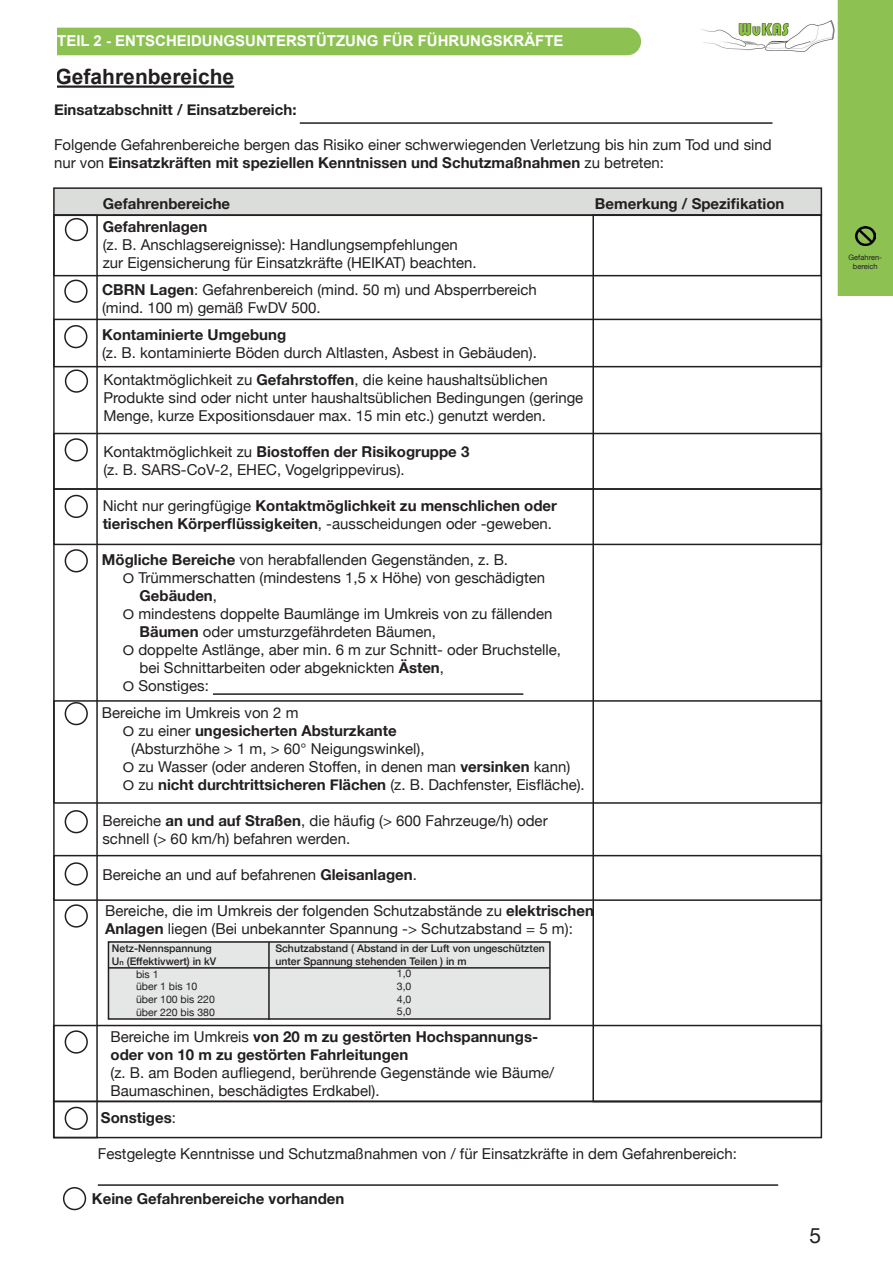
<style>
.page{position:relative;width:893px;height:1263px;background:#fff}
.page>*{position:absolute;margin:0;border:0;box-sizing:border-box;transform-origin:0 0}
.t1{font:700 21px "Arial";color:#231f20}
.t2{font:21px "Helvetica Neue";color:#231f20}
.t3{font:15px/18px "Helvetica Neue";color:#231f20}
.t4{font:700 15px/18px "Helvetica Neue";color:#231f20}
.t5{font:700 15px "Arial";color:#fff}
.t6{font:500 10.5px/12.6px "Helvetica Neue";color:#231f20}
.t7{font:10.5px "Helvetica Neue";color:#231f20}
.t8{font:7.5px "Helvetica Neue";color:#231f20}
.s1{font-weight:700}
.s2{font-weight:400}
.s3{font-size:7.5px}
</style>
<div class="page">
<div style="left:53px;top:433px;width:769px;height:57px;border:2px solid #231f20"></div>
<div style="left:53px;top:488px;width:769px;height:57px;border:2px solid #231f20"></div>
<div style="left:53px;top:319px;width:769px;height:48px;border:2px solid #231f20"></div>
<div style="left:838px;top:0;width:55px;height:296px;background:#8dc253"></div>
<img style="left:701px;top:20px;width:134px;height:32px">
<div style="left:54px;top:188px;width:767px;height:27px;background:#dbdddb"></div>
<div style="left:53px;top:187px;width:769px;height:29px;border:2px solid #231f20"></div>
<hr style="left:56px;top:86px;width:178px;height:2px;background:#231f20">
<div style="left:592px;top:214px;width:230px;height:888px;border:2px solid #231f20"></div>
<div style="left:53px;top:215px;width:769px;height:61px;border:2px solid #231f20"></div>
<div style="left:53px;top:215px;width:45px;height:923px;border:2px solid #231f20"></div>
<div style="left:53px;top:700px;width:769px;height:104px;border:2px solid #231f20"></div>
<div style="left:53px;top:855px;width:769px;height:46px;border:2px solid #231f20"></div>
<div style="left:108px;top:942px;width:442px;height:77px;background:#e5e6e6"></div>
<div style="left:108px;top:941px;width:443px;height:79px;border:2px solid #231f20"></div>
<div style="left:53px;top:1025px;width:769px;height:77px;border:2px solid #231f20"></div>
<hr style="left:300px;top:122px;width:472px;height:2px;background:#231f20">
<div style="left:53px;top:1100px;width:769px;height:38px;border:2px solid #231f20"></div>
<hr style="left:213px;top:693px;width:310px;height:2px;background:#231f20">
<div style="left:65px;top:218px;width:23px;height:23px;border:2px solid #231f20;border-radius:50%"></div>
<div style="left:64px;top:280px;width:24px;height:23px;border:2px solid #231f20;border-radius:50%"></div>
<div style="left:64px;top:325px;width:23px;height:23px;border:2px solid #231f20;border-radius:50%"></div>
<div style="left:65px;top:369px;width:23px;height:24px;border:2px solid #231f20;border-radius:50%"></div>
<div style="left:65px;top:438px;width:23px;height:23px;border:2px solid #231f20;border-radius:50%"></div>
<div style="left:65px;top:495px;width:23px;height:23px;border:2px solid #231f20;border-radius:50%"></div>
<div style="left:65px;top:549px;width:23px;height:23px;border:2px solid #231f20;border-radius:50%"></div>
<div style="left:65px;top:702px;width:23px;height:23px;border:2px solid #231f20;border-radius:50%"></div>
<div style="left:65px;top:810px;width:23px;height:23px;border:2px solid #231f20;border-radius:50%"></div>
<div style="left:65px;top:862px;width:23px;height:23px;border:2px solid #231f20;border-radius:50%"></div>
<div style="left:65px;top:904px;width:23px;height:23px;border:2px solid #231f20;border-radius:50%"></div>
<div style="left:65px;top:1030px;width:23px;height:23px;border:2px solid #231f20;border-radius:50%"></div>
<div style="left:65px;top:1107px;width:23px;height:23px;border:2px solid #231f20;border-radius:50%"></div>
<hr style="left:109px;top:967px;width:441px;height:1px;background:#231f20">
<hr style="left:268px;top:942px;width:2px;height:78px;background:#231f20">
<hr style="left:98px;top:1184px;width:680px;height:2px;background:#231f20">
<div style="left:63px;top:1187px;width:23px;height:23px;border:2px solid #231f20;border-radius:50%"></div>
<div style="left:33px;top:28px;width:608px;height:27px;background:#8dc253;border-radius:14px"></div>
<img style="left:856px;top:226px;width:19px;height:20px">
<div style="left:2px;top:6px;width:54px;height:85px;background:#fff"></div>
<p class="t5" style="left:57px;top:31px;width:508px">TEIL 2 - ENTSCHEIDUNGSUNTERSTÜTZUNG FÜR FÜHRUNGSKRÄFTE</p>
<p class="t1" style="left:56px;top:63px;width:180px">Gefahrenbereiche</p>
<p class="t4" style="left:54px;top:101px;width:244px">Einsatzabschnitt / Einsatzbereich:</p>
<p class="t3" style="left:54px;top:136px;width:719px">Folgende Gefahrenbereiche bergen das Risiko einer schwerwiegenden Verletzung bis hin zum Tod und sind nur von <span class="s1">Einsatzkräften mit speziellen Kenntnissen und Schutzmaßnahmen</span> zu betreten:</p>
<p class="t4" style="left:103px;top:195px;width:129px">Gefahrenbereiche</p>
<p class="t4" style="left:595px;top:195px;width:191px">Bemerkung / Spezifikation</p>
<p class="t4" style="left:103px;top:218px;width:106px">Gefahrenlagen</p>
<p class="t3" style="left:103px;top:236px;width:357px">(z. B. Anschlagsereignisse): Handlungsempfehlungen</p>
<p class="t3" style="left:103px;top:254px;width:375px">zur Eigensicherung für Einsatzkräfte (HEIKAT) beachten.</p>
<p class="t3" style="left:102px;top:281px;width:436px"><span class="s1">CBRN Lagen</span>: Gefahrenbereich (mind. 50 m) und Absperrbereich</p>
<p class="t3" style="left:102px;top:299px;width:220px">(mind. 100 m) gemäß FwDV 500.</p>
<p class="t4" style="left:102px;top:326px;width:186px">Kontaminierte Umgebung</p>
<p class="t3" style="left:102px;top:344px;width:436px">(z. B. kontaminierte Böden durch Altlasten, Asbest in Gebäuden).</p>
<p class="t3" style="left:103px;top:371px;width:481px">Kontaktmöglichkeit zu <span class="s1">Gefahrstoffen</span>, die keine haushaltsüblichen<br>Produkte sind oder nicht unter haushaltsüblichen Bedingungen (geringe<br>Menge, kurze Expositionsdauer max. 15 min etc.) genutzt werden.</p>
<p class="t4" style="left:103px;top:443px;width:367px"><span class="s2">Kontaktmöglichkeit zu</span> Biostoffen der Risikogruppe 3</p>
<p class="t3" style="left:103px;top:461px;width:303px">(z. B. SARS-CoV-2, EHEC, Vogelgrippevirus).</p>
<p class="t4" style="left:103px;top:497px;width:456px"><span class="s2">Nicht nur geringfügige</span> Kontaktmöglichkeit zu menschlichen oder tierischen Körperflüssigkeiten<span class="s2">, -ausscheidungen oder -geweben.</span></p>
<p class="t3" style="left:102px;top:551px;width:408px"><span class="s1">Mögliche Bereiche</span> von herabfallenden Gegenständen, z. B.</p>
<p class="t3" style="left:138px;top:569px;width:408px">Trümmerschatten (mindestens 1,5 x Höhe) von geschädigten</p>
<p class="t4" style="left:140px;top:587px;width:79px">Gebäuden<span class="s2">,</span></p>
<p class="t3" style="left:138px;top:605px;width:416px">mindestens doppelte Baumlänge im Umkreis von zu fällenden</p>
<p class="t3" style="left:140px;top:623px;width:298px"><span class="s1">Bäumen</span> oder umsturzgefährdeten Bäumen,</p>
<p class="t3" style="left:138px;top:641px;width:424px">doppelte Astlänge, aber min. 6 m zur Schnitt- oder Bruchstelle,</p>
<p class="t3" style="left:140px;top:659px;width:306px">bei Schnittarbeiten oder abgeknickten <span class="s1">Ästen</span>,</p>
<p class="t3" style="left:138px;top:677px;width:72px">Sonstiges:</p>
<p class="t3" style="left:102px;top:704px;width:198px">Bereiche im Umkreis von 2 m</p>
<p class="t4" style="left:138px;top:722px;width:260px"><span class="s2">zu einer</span> ungesicherten Absturzkante</p>
<p class="t3" style="left:131px;top:740px;width:295px">(Absturzhöhe &gt; 1 m, &gt; 60° Neigungswinkel),</p>
<p class="t3" style="left:138px;top:758px;width:433px">zu Wasser (oder anderen Stoffen, in denen man <span class="s1">versinken</span> kann)</p>
<p class="t3" style="left:138px;top:776px;width:448px">zu <span class="s1">nicht durchtrittsicheren Flächen</span> (z. B. Dachfenster, Eisfläche).</p>
<p class="t3" style="left:102px;top:812px;width:447px">Bereiche <span class="s1">an und auf Straßen</span>, die häufig (&gt; 600 Fahrzeuge/h) oder schnell (&gt; 60 km/h) befahren werden.</p>
<p class="t3" style="left:102px;top:866px;width:316px">Bereiche an und auf befahrenen <span class="s1">Gleisanlagen</span>.</p>
<p class="t3" style="left:105px;top:902px;width:490px">Bereiche, die im Umkreis der folgenden Schutzabstände zu <span class="s1">elektrischen<br>Anlagen</span> liegen (Bei unbekannter Spannung -&gt; Schutzabstand = 5 m):</p>
<p class="t6" style="left:112px;top:941px;width:101px">Netz-Nennspannung</p>
<p class="t6" style="left:112px;top:954px;width:106px">U<span class="s3">n</span> (Effektivwert) in kV</p>
<p class="t7" style="left:136px;top:966px;width:24px">bis 1</p>
<p class="t7" style="left:136px;top:979px;width:63px">über 1 bis 10</p>
<p class="t7" style="left:136px;top:992px;width:80px">über 100 bis 220</p>
<p class="t7" style="left:136px;top:1004px;width:80px">über 220 bis 380</p>
<p class="t6" style="left:275px;top:941px;width:271px">Schutzabstand ( Abstand in der Luft von ungeschützten unter Spannung stehenden Teilen ) in m</p>
<p class="t7" style="left:397px;top:966px;width:16px">1,0</p>
<p class="t7" style="left:397px;top:979px;width:16px">3,0</p>
<p class="t7" style="left:397px;top:991px;width:16px">4,0</p>
<p class="t7" style="left:397px;top:1004px;width:16px">5,0</p>
<p class="t4" style="left:111px;top:1028px;width:429px"><span class="s2">Bereiche im Umkreis</span> von 20 m zu gestörten Hochspannungs&shy;oder von 10 m zu gestörten Fahrleitungen</p>
<p class="t3" style="left:111px;top:1064px;width:445px">(z. B. am Boden aufliegend, berührende Gegenstände wie Bäume/<br>Baumaschinen, beschädigtes Erdkabel).</p>
<p class="t4" style="left:101px;top:1109px;width:76px">Sonstiges<span class="s2">:</span></p>
<p class="t3" style="left:98px;top:1145px;width:641px">Festgelegte Kenntnisse und Schutzmaßnahmen von / für Einsatzkräfte in dem Gefahrenbereich:</p>
<p class="t4" style="left:92px;top:1190px;width:254px">Keine Gefahrenbereiche vorhanden</p>
<p class="t2" style="left:809px;top:1220px;width:13px">5</p>
<p class="t8" style="left:848px;top:252px;width:35px">Gefahren-</p>
<p class="t8" style="left:853px;top:261px;width:26px">bereich</p>
</div>
